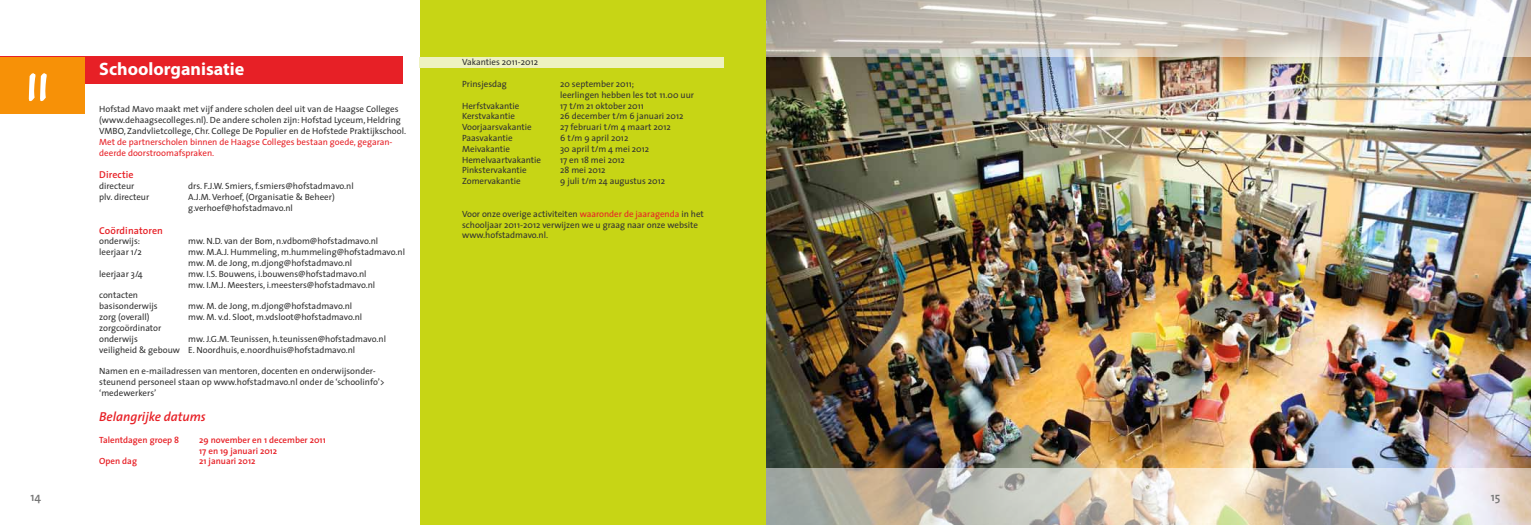
<style>
.page{position:relative;width:1531px;height:525px;background:#fff}
.page>*{position:absolute;margin:0;border:0;box-sizing:border-box;transform-origin:0 0}
.t1{font:60px "FF Erikrighthand";color:#fff}
.t2{font:700 18px "Myriad Pro";color:#fff}
.t3{font:italic 600 13px "The Sans";color:#e72026}
.t4{font:600 12px "The Sans";color:#767676}
.t5{font:600 12px "The Sans";color:#323232}
.t6{font:600 10px "The Sans";letter-spacing:.01em;color:#e72026}
.t7{font:9px/10.8px "The Sans";color:#323232}
.t8{font:9px/10.8px "The Sans";color:#e72026}
.t9{font:600 9px/10.8px "The Sans";color:#e72026}
.s1{color:#e72026}
</style>
<div class="page">
<img style="left:765px;top:57px;width:766px;height:411px">
<svg style="left:765px;top:468px;width:766px;height:56px;background:#cac6bb"></svg>
<svg style="left:765px;top:0;width:766px;height:57px;background:#cec9c1"></svg>
<div style="left:420px;top:0;width:345px;height:524px;background:#c7d515"></div>
<div style="left:0;top:57px;width:403px;height:27px;background:#e72026"></div>
<div style="left:0;top:57px;width:84px;height:56px;background:#f79107"></div>
<div style="left:420px;top:57px;width:304px;height:10px;background:#eef2c2"></div>
<h1 class="t1" style="left:27px;top:42px;width:24px">11</h1>
<h3 class="t4" style="left:30px;top:487px;width:12px">14</h3>
<h2 class="t2" style="left:99px;top:57px;width:147px">Schoolorganisatie</h2>
<p class="t7" style="left:99px;top:103px;width:308px">Hofstad Mavo maakt met vijf andere scholen deel uit van de Haagse Colleges (www.dehaagsecolleges.nl). De andere scholen zijn: Hofstad Lyceum, Heldring<br>VMBO, Zandvlietcollege, Chr. College De Populier en de Hofstede Praktijkschool.</p>
<p class="t8" style="left:99px;top:136px;width:295px">Met de partnerscholen binnen de Haagse Colleges bestaan goede, gegaran&shy;deerde doorstroomafspraken.</p>
<p class="t6" style="left:99px;top:166px;width:36px">Directie</p>
<p class="t7" style="left:99px;top:180px;width:37px">directeur</p>
<p class="t7" style="left:188px;top:180px;width:167px">drs. F.J.W. Smiers, f.smiers@hofstadmavo.nl</p>
<p class="t7" style="left:99px;top:191px;width:52px">plv. directeur</p>
<p class="t7" style="left:188px;top:191px;width:148px">A.J.M. Verhoef, (Organisatie &amp; Beheer) g.verhoef@hofstadmavo.nl</p>
<p class="t6" style="left:99px;top:222px;width:65px">Coördinatoren</p>
<p class="t7" style="left:99px;top:235px;width:42px">onderwijs:</p>
<p class="t7" style="left:188px;top:235px;width:191px">mw. N.D. van der Bom, n.vdbom@hofstadmavo.nl</p>
<p class="t7" style="left:99px;top:246px;width:44px">leerjaar 1/2</p>
<p class="t7" style="left:188px;top:246px;width:218px">mw. M.A.J. Hummeling, m.hummeling@hofstadmavo.nl mw. M. de Jong, m.djong@hofstadmavo.nl</p>
<p class="t7" style="left:99px;top:268px;width:45px">leerjaar 3/4</p>
<p class="t7" style="left:188px;top:268px;width:189px">mw. I.S. Bouwens, i.bouwens@hofstadmavo.nl mw. I.M.J. Meesters, i.meesters@hofstadmavo.nl</p>
<p class="t7" style="left:99px;top:289px;width:60px">contacten basisonderwijs</p>
<p class="t7" style="left:188px;top:300px;width:165px">mw. M. de Jong, m.djong@hofstadmavo.nl</p>
<p class="t7" style="left:99px;top:311px;width:52px">zorg (overall)</p>
<p class="t7" style="left:188px;top:311px;width:176px">mw. M. v.d. Sloot, m.vdsloot@hofstadmavo.nl</p>
<p class="t7" style="left:99px;top:322px;width:64px">zorgcoördinator onderwijs</p>
<p class="t7" style="left:99px;top:333px;width:288px;text-indent:89px">mw. J.G.M. Teunissen, h.teunissen@hofstadmavo.nl veiligheid &amp; gebouw E. Noordhuis, e.noordhuis@hofstadmavo.nl</p>
<p class="t7" style="left:99px;top:365px;width:287px">Namen en e-mailadressen van mentoren, docenten en onderwijsonder&shy;steunend personeel staan op www.hofstadmavo.nl onder de ‘schoolinfo’&gt; ‘medewerkers’</p>
<h3 class="t3" style="left:99px;top:405px;width:108px">Belangrijke datums</h3>
<p class="t9" style="left:99px;top:434px;width:82px">Talentdagen groep 8</p>
<p class="t9" style="left:199px;top:434px;width:128px">29 november en 1 december 2011<br>17 en 19 januari 2012</p>
<p class="t9" style="left:99px;top:455px;width:39px">Open dag</p>
<p class="t9" style="left:199px;top:455px;width:58px">21 januari 2012</p>
<p class="t7" style="left:462px;top:57px;width:77px">Vakanties 2011-2012</p>
<p class="t7" style="left:462px;top:78px;width:46px">Prinsjesdag</p>
<p class="t7" style="left:560px;top:78px;width:135px">20 september 2011;<br>leerlingen hebben les tot 11.00 uur</p>
<p class="t7" style="left:462px;top:100px;width:59px">Herfstvakantie</p>
<p class="t7" style="left:560px;top:100px;width:85px">17 t/m 21 oktober 2011</p>
<p class="t7" style="left:462px;top:111px;width:54px">Kerstvakantie</p>
<p class="t7" style="left:560px;top:111px;width:125px">26 december t/m 6 januari 2012</p>
<p class="t7" style="left:462px;top:121px;width:71px">Voorjaarsvakantie</p>
<p class="t7" style="left:560px;top:121px;width:112px">27 februari t/m 4 maart 2012</p>
<p class="t7" style="left:462px;top:132px;width:52px">Paasvakantie</p>
<p class="t7" style="left:560px;top:132px;width:70px">6 t/m 9 april 2012</p>
<p class="t7" style="left:462px;top:143px;width:50px">Meivakantie</p>
<p class="t7" style="left:560px;top:143px;width:91px">30 april t/m 4 mei 2012</p>
<p class="t7" style="left:462px;top:154px;width:80px">Hemelvaartvakantie</p>
<p class="t7" style="left:560px;top:154px;width:66px">17 en 18 mei 2012</p>
<p class="t7" style="left:462px;top:165px;width:66px">Pinkstervakantie</p>
<p class="t7" style="left:560px;top:165px;width:47px">28 mei 2012</p>
<p class="t7" style="left:462px;top:175px;width:60px">Zomervakantie</p>
<p class="t7" style="left:560px;top:175px;width:107px">9 juli t/m 24 augustus 2012</p>
<p class="t7" style="left:462px;top:208px;width:243px">Voor onze overige activiteiten <span class="s1">waaronder de jaaragenda</span> in het schooljaar 2011-2012 verwijzen we u graag naar onze website www.hofstadmavo.nl.</p>
<h3 class="t4" style="left:1491px;top:487px;width:11px">15</h3>
<h3 class="t5" style="left:1495px;top:487px;width:7px">7</h3>
</div>
